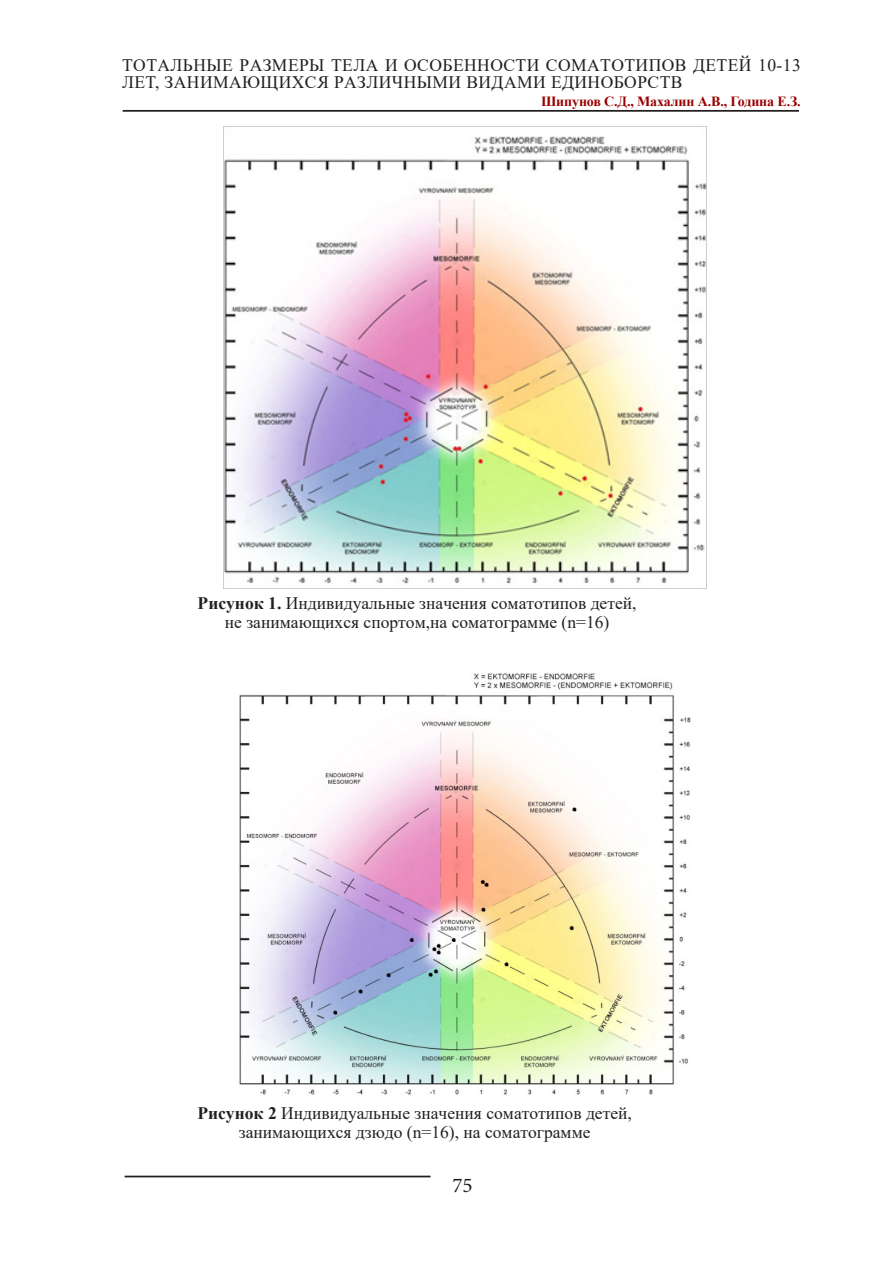
<style>
.page{position:relative;width:874px;height:1265px;background:#fff}
.page>*{position:absolute;margin:0;border:0;box-sizing:border-box;transform-origin:0 0}
.t1{font:21px "Minion Pro";color:#231f20}
.t2{font:17.5px/19.2px "Times New Roman";color:#231f20;text-align:center}
.t3{font:17.5px/17.5px "Times New Roman";letter-spacing:.025em;color:#231f20}
.t4{font:700 14px "Times New Roman";letter-spacing:-.01em;color:#900}
.s1{font-weight:700}
</style>
<div class="page">
<hr style="left:123px;top:110px;width:675px;height:2px;background:#231f20">
<hr style="left:125px;top:1176px;width:305px;height:1px;background:#231f20">
<img style="left:223px;top:126px;width:483px;height:463px">
<img style="left:239px;top:673px;width:451px;height:422px">
<p class="t3" style="left:122px;top:56px;width:679px">ТОТАЛЬНЫЕ РАЗМЕРЫ ТЕЛА И ОСОБЕННОСТИ СОМАТОТИПОВ ДЕТЕЙ 10-13<br>ЛЕТ, ЗАНИМАЮЩИХСЯ РАЗЛИЧНЫМИ ВИДАМИ ЕДИНОБОРСТВ</p>
<p class="t4" style="left:540px;top:91px;width:261px">Шипунов С.Д., Махалин А.В., Година Е.З.</p>
<p class="t2" style="left:197px;top:593px;width:440px"><span class="s1">Рисунок 1.</span> Индивидуальные значения соматотипов детей, не занимающихся спортом,на соматограмме (n=16)</p>
<p class="t2" style="left:197px;top:1103px;width:436px"><span class="s1">Рисунок 2</span> Индивидуальные значения соматотипов детей, занимающихся дзюдо (n=16), на соматограмме</p>
<p class="t1" style="left:452px;top:1171px;width:22px">75</p>
</div>
